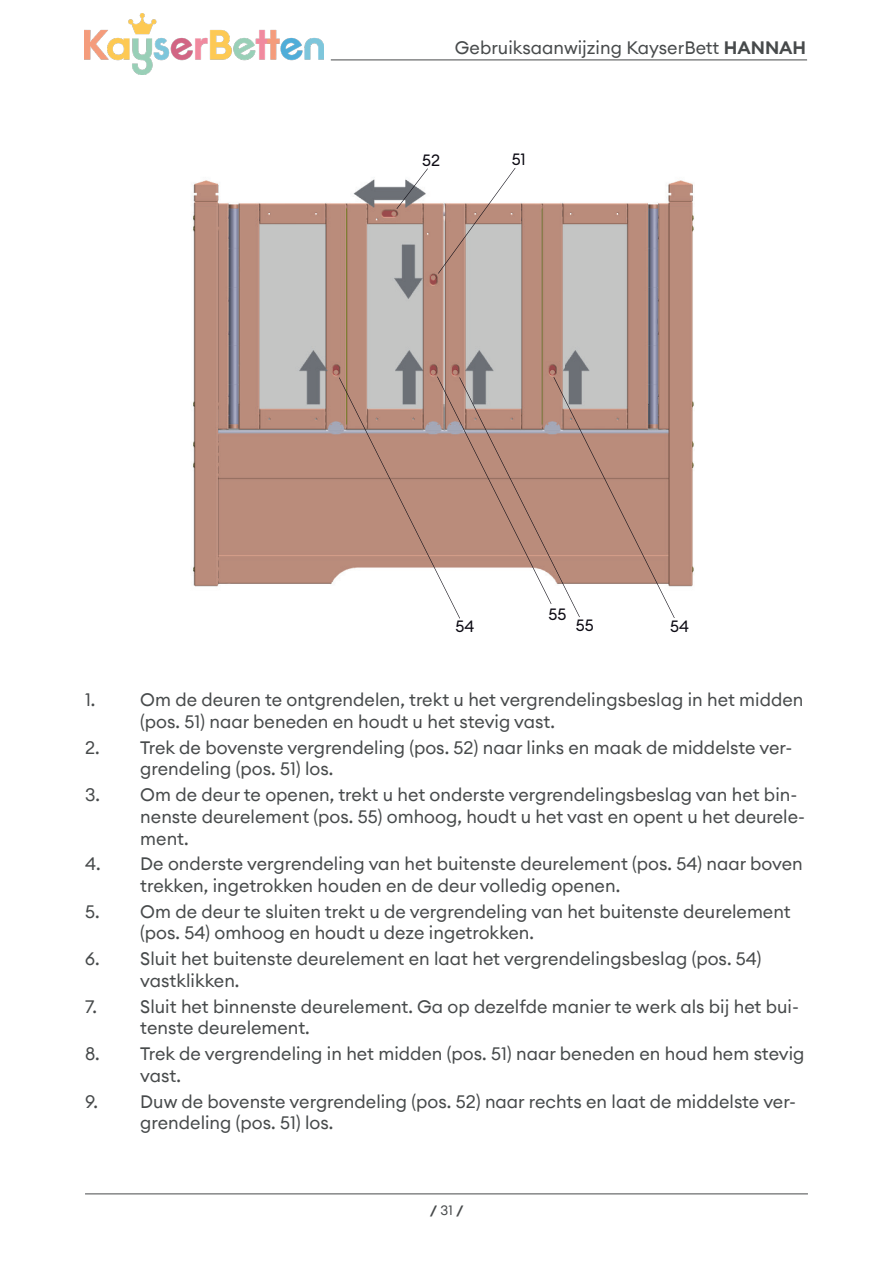
<style>
.page{position:relative;width:893px;height:1263px;background:#fff}
.page>*{position:absolute;margin:0;border:0;box-sizing:border-box;transform-origin:0 0}
.t1{font:18px/21.6px "Euclid Circular A";color:#474a4b}
.t2{font:16.2px "Euclid Circular A";color:#0d0b14}
.t3{font:700 13.5px "Euclid Circular A";color:#474a4b}
.s1{font-weight:600}
.s2{font-weight:400}
</style>
<div class="page">
<img style="left:84px;top:14px;width:239px;height:61px">
<hr style="left:85px;top:1193px;width:723px;height:1px;background:#474a4b">
<hr style="left:331px;top:60px;width:476px;height:1px;background:#474a4b">
<img style="left:193px;top:167px;width:501px;height:452px">
<svg style="left:397px;top:168px;width:31px;height:41px"></svg>
<svg style="left:438px;top:168px;width:77px;height:106px"></svg>
<svg style="left:339px;top:377px;width:121px;height:241px;fill:#ba8c7b"></svg>
<svg style="left:459px;top:377px;width:121px;height:240px"></svg>
<svg style="left:437px;top:377px;width:114px;height:227px;fill:#ba8c7b"></svg>
<svg style="left:554px;top:377px;width:121px;height:241px;background:#bf9d91"></svg>
<p class="t1" style="left:455px;top:36px;width:353px">Gebruiksaanwijzing KayserBett <span class="s1">HANNAH</span></p>
<p class="t2" style="left:422px;top:149px;width:19px">52</p>
<p class="t2" style="left:512px;top:149px;width:16px">51</p>
<p class="t2" style="left:548px;top:604px;width:19px">55</p>
<p class="t2" style="left:455px;top:616px;width:20px">54</p>
<p class="t2" style="left:576px;top:615px;width:19px">55</p>
<p class="t2" style="left:670px;top:616px;width:20px">54</p>
<p class="t1" style="left:85px;top:689px;width:12px">1.</p>
<p class="t1" style="left:140px;top:689px;width:664px">Om de deuren te ontgrendelen, trekt u het vergrendelingsbeslag in het midden (pos. 51) naar beneden en houdt u het stevig vast.</p>
<p class="t1" style="left:140px;top:736px;width:654px;text-indent:-55px">2. Trek de bovenste vergrendeling (pos. 52) naar links en maak de middelste ver&shy;grendeling (pos. 51) los.</p>
<p class="t1" style="left:140px;top:784px;width:666px;text-indent:-55px">3. Om de deur te openen, trekt u het onderste vergrendelingsbeslag van het bin&shy;nenste deurelement (pos. 55) omhoog, houdt u het vast en opent u het deurele&shy;ment.</p>
<p class="t1" style="left:140px;top:853px;width:664px;text-indent:-55px">4. De onderste vergrendeling van het buitenste deurelement (pos. 54) naar boven trekken, ingetrokken houden en de deur volledig openen.</p>
<p class="t1" style="left:140px;top:900px;width:652px;text-indent:-55px">5. Om de deur te sluiten trekt u de vergrendeling van het buitenste deurelement (pos. 54) omhoog en houdt u deze ingetrokken.</p>
<p class="t1" style="left:140px;top:948px;width:623px;text-indent:-55px">6. Sluit het buitenste deurelement en laat het vergrendelingsbeslag (pos. 54) vastklikken.</p>
<p class="t1" style="left:85px;top:995px;width:14px">7.</p>
<p class="t1" style="left:140px;top:995px;width:660px">Sluit het binnenste deurelement. Ga op dezelfde manier te werk als bij het bui&shy;tenste deurelement.</p>
<p class="t1" style="left:140px;top:1043px;width:666px;text-indent:-55px">8. Trek de vergrendeling in het midden (pos. 51) naar beneden en houd hem stevig vast.</p>
<p class="t1" style="left:140px;top:1090px;width:657px;text-indent:-55px">9. Duw de bovenste vergrendeling (pos. 52) naar rechts en laat de middelste ver&shy;grendeling (pos. 51) los.</p>
<p class="t3" style="left:430px;top:1201px;width:35px">/ <span class="s2">31</span> /</p>
</div>
